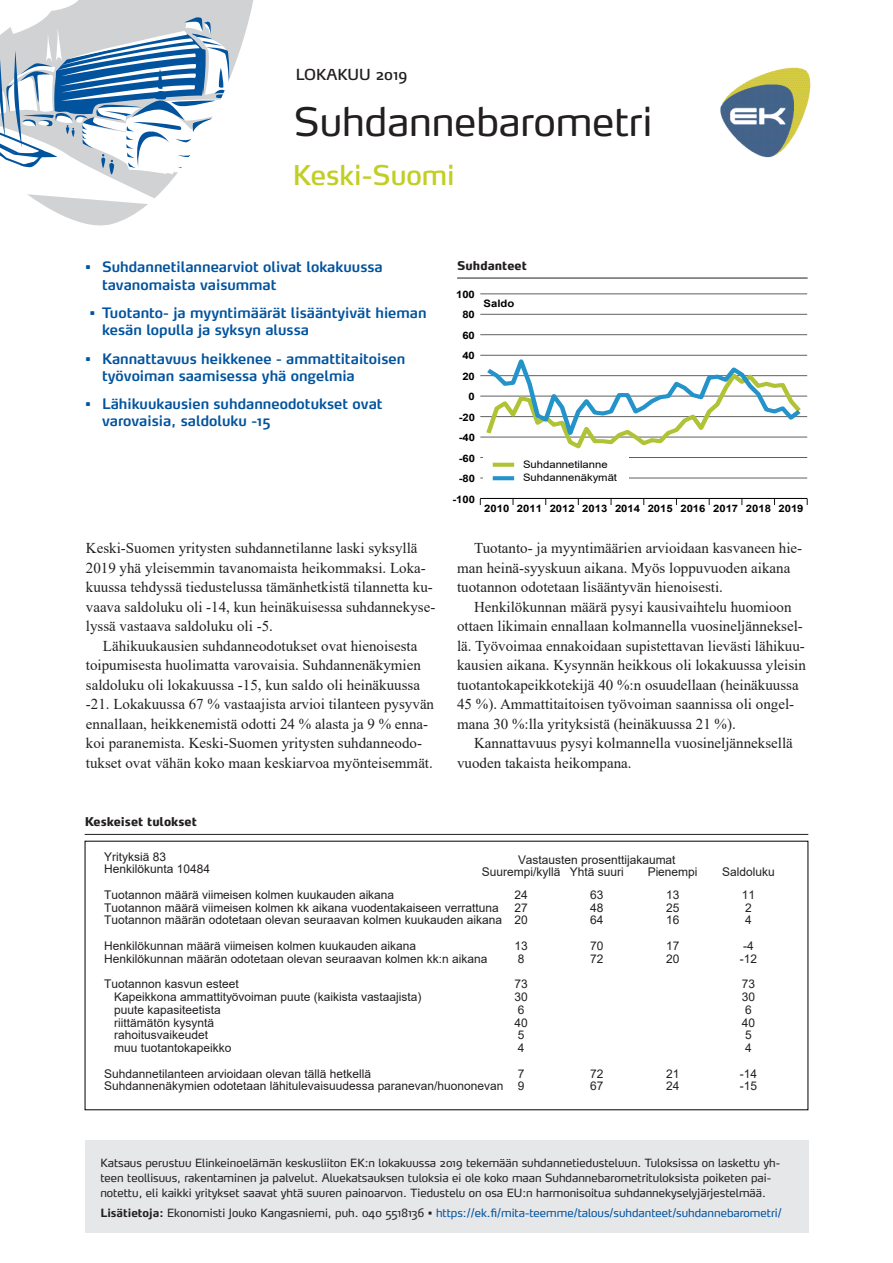
<style>
.page{position:relative;width:893px;height:1263px;background:#fff}
.page>*{position:absolute;margin:0;border:0;box-sizing:border-box;transform-origin:0 0}
.t1{font:39px "Max";color:#231f20}
.OTS_-_lääni{font:27px "Max";color:#c1ce23}
.Leipä_2_sisennys{font:15px/19.5px "Times New Roman";color:#231f20}
.Leipä{font:15px/19.5px "Times New Roman";color:#231f20}
.t2{font:15px "Max";color:#231f20}
.Ingressi_bullet{font:600 14.25px/17px "Max";color:#01539e}
.t3{font:12px/12px "Arial";color:#231f20}
.Kuvateksti_viiva_all{font:800 12px "Max";color:#231f20}
.t4{font:11.25px/15px "Max";color:#231f20}
.t5{font:11.25px "Max";color:#01539e}
.t6{font:700 10.2px "Arial";color:#000001;scale:1.1 1}
.t7{font:10.2px/13.5px "Arial";color:#000001;scale:1.1 1}
.s1{font-weight:700;color:#231f20}
.s2{color:#231f20}
</style>
<div class="page">
<div style="left:85px;top:1141px;width:723px;height:92px;background:#e6e7e9"></div>
<img style="left:720px;top:67px;width:91px;height:91px">
<svg style="left:0;top:0;width:254px;height:226px"></svg>
<hr style="left:480px;top:478px;width:327px;height:1px;background:#56595a">
<hr style="left:480px;top:457px;width:327px;height:1px;background:#56595a">
<hr style="left:480px;top:437px;width:327px;height:1px;background:#56595a">
<hr style="left:480px;top:416px;width:327px;height:1px;background:#56595a">
<hr style="left:480px;top:396px;width:327px;height:1px;background:#56595a">
<hr style="left:480px;top:375px;width:327px;height:1px;background:#56595a">
<hr style="left:480px;top:355px;width:327px;height:1px;background:#56595a">
<hr style="left:480px;top:334px;width:327px;height:1px;background:#56595a">
<hr style="left:480px;top:314px;width:327px;height:1px;background:#56595a">
<hr style="left:480px;top:294px;width:327px;height:1px;background:#56595a">
<hr style="left:480px;top:498px;width:327px;height:1px;background:#000001">
<svg style="left:482px;top:354px;width:323px;height:95px"></svg>
<div style="left:484px;top:455px;width:145px;height:31px;background:#fff"></div>
<svg style="left:493px;top:463px;width:21px;height:4px"></svg>
<svg style="left:493px;top:476px;width:21px;height:4px"></svg>
<hr style="left:85px;top:834px;width:723px;height:1px;background:#231f20">
<hr style="left:457px;top:278px;width:351px;height:1px;background:#231f20">
<p class="t2" style="left:296px;top:65px;width:113px">LOKAKUU 2019</p>
<h1 class="t1" style="left:294px;top:97px;width:360px">Suhdannebarometri</h1>
<p class="OTS_-_lääni" style="left:293px;top:158px;width:164px">Keski-Suomi</p>
<p class="Ingressi_bullet" style="left:102px;top:258px;width:282px;text-indent:-17px">• Suhdannetilannearviot olivat lokakuussa tavanomaista vaisummat</p>
<p class="Ingressi_bullet" style="left:102px;top:304px;width:326px;text-indent:-13px">• Tuotanto- ja myyntimäärät lisääntyivät hieman kesän lopulla ja syksyn alussa</p>
<p class="Ingressi_bullet" style="left:102px;top:349px;width:305px;text-indent:-17px">• Kannattavuus heikkenee - ammattitaitoisen työvoiman saamisessa yhä ongelmia</p>
<p class="Ingressi_bullet" style="left:102px;top:395px;width:282px;text-indent:-17px">• Lähikuukausien suhdanneodotukset ovat varovaisia, saldoluku -15</p>
<p class="Leipä" style="left:86px;top:538px;width:351px">Keski-Suomen yritysten suhdannetilanne laski syksyllä 2019 yhä yleisemmin tavanomaista heikommaksi. Loka&shy;kuussa tehdyssä tiedustelussa tämänhetkistä tilannetta ku&shy;vaava saldoluku oli -14, kun heinäkuisessa suhdannekyse&shy;lyssä vastaava saldoluku oli -5.</p>
<p class="Leipä_2_sisennys" style="left:86px;top:635px;width:350px;text-indent:17px">Lähikuukausien suhdanneodotukset ovat hienoisesta toipumisesta huolimatta varovaisia. Suhdannenäkymien saldoluku oli lokakuussa -15, kun saldo oli heinäkuussa -21. Lokakuussa 67 % vastaajista arvioi tilanteen pysyvän ennallaan, heikkenemistä odotti 24 % alasta ja 9 % enna&shy;koi paranemista. Keski-Suomen yritysten suhdanneodo&shy;tukset ovat vähän koko maan keskiarvoa myönteisemmät.</p>
<p class="Kuvateksti_viiva_all" style="left:457px;top:258px;width:71px">Suhdanteet</p>
<p class="t6" style="left:456px;top:287px;width:19px">100</p>
<p class="t6" style="left:462px;top:308px;width:13px">80</p>
<p class="t6" style="left:462px;top:328px;width:13px">60</p>
<p class="t6" style="left:462px;top:348px;width:13px">40</p>
<p class="t6" style="left:462px;top:369px;width:13px">20</p>
<p class="t6" style="left:469px;top:389px;width:7px">0</p>
<p class="t6" style="left:459px;top:410px;width:16px">-20</p>
<p class="t6" style="left:459px;top:430px;width:16px">-40</p>
<p class="t6" style="left:459px;top:451px;width:16px">-60</p>
<p class="t6" style="left:459px;top:471px;width:16px">-80</p>
<p class="t6" style="left:452px;top:492px;width:22px">-100</p>
<p class="t6" style="left:484px;top:296px;width:29px">Saldo</p>
<p class="t7" style="left:523px;top:457px;width:87px">Suhdannetilanne<br>Suhdannenäkymät</p>
<p class="t6" style="left:484px;top:501px;width:292px">2010 2011 2012 2013 2014 2015 2016 2017 2018 2019</p>
<p class="Leipä_2_sisennys" style="left:457px;top:538px;width:347px;text-indent:17px">Tuotanto- ja myyntimäärien arvioidaan kasvaneen hie&shy;man heinä-syyskuun aikana. Myös loppuvuoden aikana tuotannon odotetaan lisääntyvän hienoisesti.</p>
<p class="Leipä_2_sisennys" style="left:457px;top:596px;width:350px;text-indent:17px">Henkilökunnan määrä pysyi kausivaihtelu huomioon ottaen likimain ennallaan kolmannella vuosineljänneksel&shy;lä. Työvoimaa ennakoidaan supistettavan lievästi lähikuu&shy;kausien aikana. Kysynnän heikkous oli lokakuussa yleisin tuotantokapeikkotekijä 40 %:n osuudellaan (heinäkuussa 45 %). Ammattitaitoisen työvoiman saannissa oli ongel&shy;mana 30 %:lla yrityksistä (heinäkuussa 21 %).</p>
<p class="Leipä_2_sisennys" style="left:457px;top:733px;width:337px;text-indent:17px">Kannattavuus pysyi kolmannella vuosineljänneksellä vuoden takaista heikompana.</p>
<p class="Kuvateksti_viiva_all" style="left:85px;top:814px;width:114px">Keskeiset tulokset</p>
<p class="t3" style="left:104px;top:850px;width:63px">Yrityksiä 83</p>
<p class="t3" style="left:482px;top:853px;width:195px;text-indent:36px">Vastausten prosenttijakaumat<br>Suurempi/kyllä Yhtä suuri</p>
<p class="t3" style="left:104px;top:863px;width:107px">Henkilökunta 10484</p>
<p class="t3" style="left:648px;top:865px;width:51px">Pienempi</p>
<p class="t3" style="left:722px;top:865px;width:54px">Saldoluku</p>
<p class="t3" style="left:104px;top:888px;width:291px">Tuotannon määrä viimeisen kolmen kuukauden aikana</p>
<p class="t3" style="left:514px;top:888px;width:15px">24</p>
<p class="t3" style="left:590px;top:888px;width:15px">63</p>
<p class="t3" style="left:666px;top:888px;width:15px">13</p>
<p class="t3" style="left:742px;top:888px;width:15px">11</p>
<p class="t3" style="left:104px;top:901px;width:396px">Tuotannon määrä viimeisen kolmen kk aikana vuodentakaiseen verrattuna</p>
<p class="t3" style="left:514px;top:901px;width:15px">27</p>
<p class="t3" style="left:590px;top:901px;width:15px">48</p>
<p class="t3" style="left:666px;top:901px;width:15px">25</p>
<p class="t3" style="left:745px;top:901px;width:8px">2</p>
<p class="t3" style="left:104px;top:914px;width:425px">Tuotannon määrän odotetaan olevan seuraavan kolmen kuukauden aikana 20</p>
<p class="t3" style="left:590px;top:914px;width:15px">64</p>
<p class="t3" style="left:666px;top:914px;width:15px">16</p>
<p class="t3" style="left:745px;top:914px;width:8px">4</p>
<p class="t3" style="left:104px;top:940px;width:313px">Henkilökunnan määrä viimeisen kolmen kuukauden aikana</p>
<p class="t3" style="left:514px;top:940px;width:15px">13</p>
<p class="t3" style="left:590px;top:940px;width:15px">70</p>
<p class="t3" style="left:666px;top:940px;width:15px">17</p>
<p class="t3" style="left:743px;top:940px;width:12px">-4</p>
<p class="t3" style="left:104px;top:952px;width:385px">Henkilökunnan määrän odotetaan olevan seuraavan kolmen kk:n aikana</p>
<p class="t3" style="left:518px;top:952px;width:8px">8</p>
<p class="t3" style="left:590px;top:952px;width:15px">72</p>
<p class="t3" style="left:666px;top:952px;width:15px">20</p>
<p class="t3" style="left:740px;top:952px;width:19px">-12</p>
<p class="t3" style="left:104px;top:978px;width:136px">Tuotannon kasvun esteet</p>
<p class="t3" style="left:514px;top:978px;width:15px">73</p>
<p class="t3" style="left:742px;top:978px;width:15px">73</p>
<p class="t3" style="left:114px;top:991px;width:309px">Kapeikkona ammattityövoiman puute (kaikista vastaajista)</p>
<p class="t3" style="left:514px;top:991px;width:15px">30</p>
<p class="t3" style="left:742px;top:991px;width:15px">30</p>
<p class="t3" style="left:114px;top:1003px;width:108px">puute kapasiteetista</p>
<p class="t3" style="left:518px;top:1003px;width:8px">6</p>
<p class="t3" style="left:745px;top:1003px;width:8px">6</p>
<p class="t3" style="left:114px;top:1016px;width:101px">riittämätön kysyntä</p>
<p class="t3" style="left:514px;top:1016px;width:15px">40</p>
<p class="t3" style="left:742px;top:1016px;width:15px">40</p>
<p class="t3" style="left:114px;top:1029px;width:95px">rahoitusvaikeudet</p>
<p class="t3" style="left:518px;top:1029px;width:8px">5</p>
<p class="t3" style="left:745px;top:1029px;width:8px">5</p>
<p class="t3" style="left:114px;top:1042px;width:119px">muu tuotantokapeikko</p>
<p class="t3" style="left:518px;top:1042px;width:8px">4</p>
<p class="t3" style="left:745px;top:1042px;width:8px">4</p>
<p class="t3" style="left:104px;top:1067px;width:268px">Suhdannetilanteen arvioidaan olevan tällä hetkellä</p>
<p class="t3" style="left:518px;top:1067px;width:8px">7</p>
<p class="t3" style="left:590px;top:1067px;width:15px">72</p>
<p class="t3" style="left:666px;top:1067px;width:15px">21</p>
<p class="t3" style="left:740px;top:1067px;width:19px">-14</p>
<p class="t3" style="left:104px;top:1080px;width:422px">Suhdannenäkymien odotetaan lähitulevaisuudessa paranevan/huononevan 9</p>
<p class="t3" style="left:590px;top:1080px;width:15px">67</p>
<p class="t3" style="left:666px;top:1080px;width:15px">24</p>
<p class="t3" style="left:740px;top:1080px;width:19px">-15</p>
<p class="t4" style="left:100px;top:1155px;width:681px">Katsaus perustuu Elinkeinoelämän keskusliiton EK:n lokakuussa 2019 tekemään suhdannetiedusteluun. Tuloksissa on laskettu yh&shy;teen teollisuus, rakentaminen ja palvelut. Aluekatsauksen tuloksia ei ole koko maan Suhdannebarometrituloksista poiketen pai&shy;notettu, eli kaikki yritykset saavat yhtä suuren painoarvon. Tiedustelu on osa EU:n harmonisoitua suhdannekyselyjärjestelmää.</p>
<p class="t5" style="left:100px;top:1205px;width:683px"><span class="s1">Lisätietoja:</span> <span class="s2">Ekonomisti Jouko Kangasniemi, puh. 040 5518136 •</span> https://ek.fi/mita-teemme/talous/suhdanteet/suhdannebarometri/</p>
</div>
